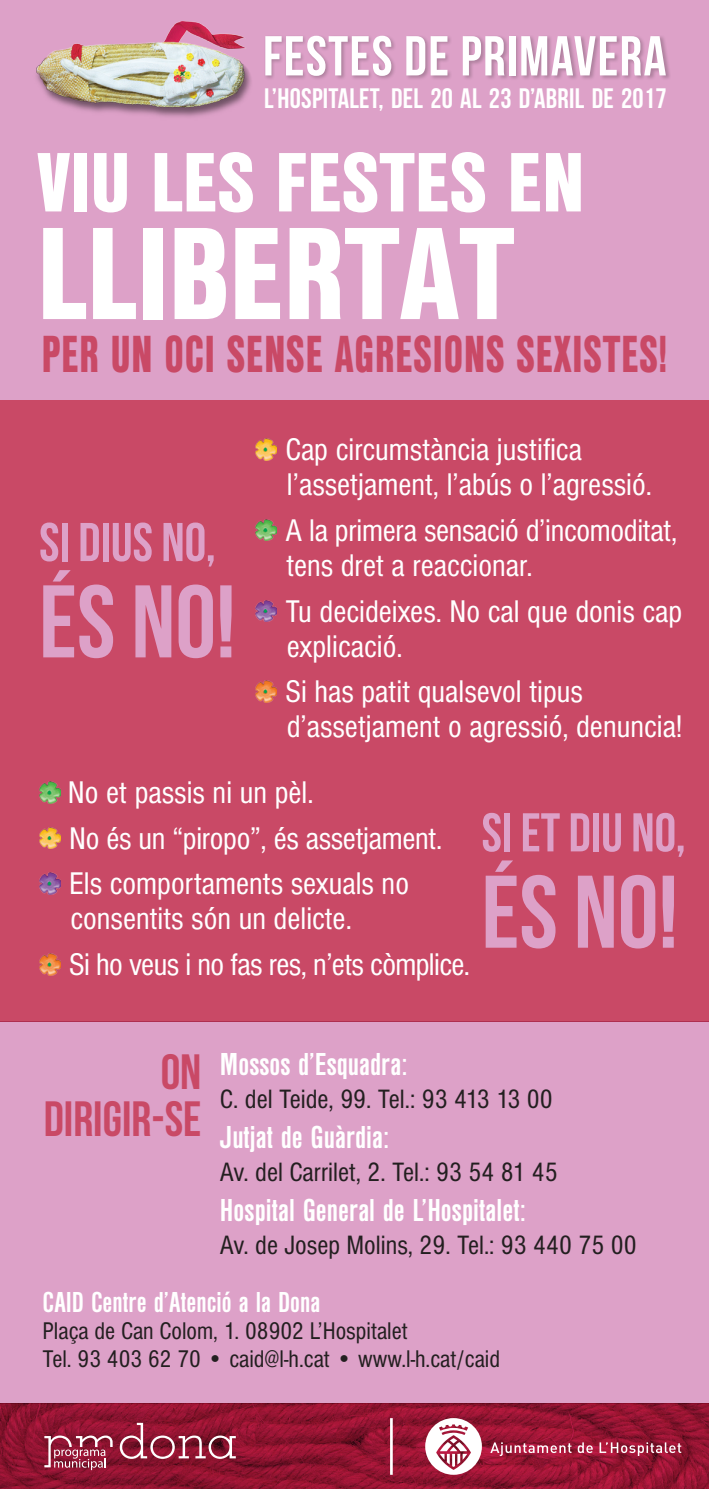
<style>
.page{position:relative;width:709px;height:1489px;background:#fff}
.page>*{position:absolute;margin:0;border:0;box-sizing:border-box;transform-origin:0 0}
.t1{font:136.5px "Nimbus Sans DOT Blac Cond";color:#fff}
.t2{font:102.75px "Bebas Neue";color:#dda1c8}
.t3{font:87.5px "Nimbus Sans DOT Blac Cond";color:#fff}
.t4{font:56px "Bebas Neue";letter-spacing:.025em;color:#fff}
.t5{font:54.5px "Bebas Neue";color:#dda1c8}
.t6{font:54.25px "Nimbus Sans DOT Blac Cond";letter-spacing:.02em;color:#c94966;scale:.8 1}
.t7{font:49.5px/47.5px "Bebas Neue";color:#c94966;text-align:right}
.t8{font:700 condensed 33px "Nimbus Sans DOT";color:#fff}
.t9{font:condensed 32.5px/35px "Nimbus Sans DOT";color:#fff}
.t10{font:condensed 32.5px/45.8px "Nimbus Sans DOT";letter-spacing:-.02em;color:#fff}
.t11{font:700 condensed 30px "Nimbus Sans DOT";color:#fff}
.t12{font:28px "Bebas Neue";letter-spacing:.01em;color:#fff}
.t13{font:condensed 27.5px "Nimbus Sans DOT";color:#231f20}
.t14{font:condensed 25px/27.5px "Nimbus Sans DOT";color:#231f20}
.s1{font-weight:400}
</style>
<div class="page">
<img style="left:0;top:1403px;width:709px;height:85px">
<div style="left:0;top:399px;width:709px;height:622px;background:#c94966"></div>
<div style="left:0;top:1021px;width:709px;height:382px;background:#dda1c8"></div>
<svg style="left:120px;top:1422px;width:116px;height:36px;background:#9e3c53"></svg>
<svg style="left:44px;top:1435px;width:69px;height:34px;background:#a64d62"></svg>
<div style="left:0;top:0;width:709px;height:399px;background:#dda1c8"></div>
<svg style="left:425px;top:1417px;width:57px;height:57px"></svg>
<svg style="left:490px;top:1442px;width:81px;height:13px"></svg>
<svg style="left:577px;top:1442px;width:15px;height:10px"></svg>
<svg style="left:599px;top:1442px;width:82px;height:13px"></svg>
<hr style="left:390px;top:1417px;width:3px;height:57px;background:#fff">
<img style="left:36px;top:21px;width:215px;height:96px">
<div style="left:264px;top:35px;width:407px;height:45px;background:#231f20;opacity:.25"></div>
<img style="left:39px;top:781px;width:21px;height:22px">
<img style="left:39px;top:827px;width:21px;height:21px">
<img style="left:39px;top:872px;width:21px;height:22px">
<img style="left:39px;top:953px;width:21px;height:22px">
<img style="left:255px;top:438px;width:22px;height:22px">
<img style="left:255px;top:519px;width:22px;height:22px">
<img style="left:255px;top:600px;width:22px;height:21px">
<img style="left:255px;top:680px;width:22px;height:22px">
<h3 class="t4" style="left:263px;top:25px;width:405px">FESTES DE PRIMAVERA</h3>
<p class="t12" style="left:264px;top:83px;width:404px">L’HOSPITALET, DEL 20 AL 23 D’ABRIL DE 2017</p>
<h3 class="t3" style="left:37px;top:132px;width:549px">VIU LES FESTES EN</h3>
<h1 class="t1" style="left:37px;top:196px;width:479px">LLIBERTAT</h1>
<h3 class="t6" style="left:42px;top:322px;width:783px">PER UN OCI SENSE AGRESIONS SEXISTES!</h3>
<h3 class="t5" style="left:39px;top:512px;width:178px">SI DIUS NO,</h3>
<h2 class="t2" style="left:39px;top:565px;width:198px">ÉS NO!</h2>
<p class="t9" style="left:285px;top:433px;width:368px">Cap circumstància justifica l’assetjament, l’abús o l’agressió.</p>
<p class="t9" style="left:285px;top:513px;width:393px">A la primera sensació d’incomoditat, tens dret a reaccionar.</p>
<p class="t9" style="left:285px;top:594px;width:398px">Tu decideixes. No cal que donis cap explicació.</p>
<p class="t9" style="left:285px;top:674px;width:398px">Si has patit qualsevol tipus d’assetjament o agressió, denuncia!</p>
<p class="t9" style="left:68px;top:770px;width:376px;line-height:45.8px">No et passis ni un pèl.<br>No és un “piropo”, és assetjament.<br>Els comportaments sexuals no</p>
<p class="t10" style="left:69px;top:896px;width:402px">consentits són un delicte.<br>Si ho veus i no fas res, n’ets còmplice.</p>
<h3 class="t5" style="left:481px;top:802px;width:206px">SI ET DIU NO,</h3>
<h2 class="t2" style="left:481px;top:855px;width:198px">ÉS NO!</h2>
<h3 class="t7" style="left:44px;top:1047px;width:159px">ON<br>DIRIGIR-SE</h3>
<p class="t8" style="left:220px;top:1046px;width:189px">Mossos d’Esquadra<span class="s1">:</span></p>
<p class="t13" style="left:220px;top:1084px;width:334px">C. del Teide, 99. Tel.: 93 413 13 00</p>
<p class="t8" style="left:220px;top:1119px;width:171px">Jutjat de Guàrdia<span class="s1">:</span></p>
<p class="t13" style="left:220px;top:1157px;width:339px">Av. del Carrilet, 2. Tel.: 93 54 81 45</p>
<p class="t8" style="left:220px;top:1191px;width:308px">Hospital General de L’Hospitalet<span class="s1">:</span></p>
<p class="t13" style="left:220px;top:1229px;width:418px">Av. de Josep Molins, 29. Tel.: 93 440 75 00</p>
<p class="t11" style="left:43px;top:1285px;width:279px">CAID Centre d’Atenció a la Dona</p>
<p class="t14" style="left:43px;top:1317px;width:459px">Plaça de Can Colom, 1. 08902 L’Hospitalet<br>Tel. 93 403 62 70 • caid@l-h.cat • www.l-h.cat/caid</p>
</div>
